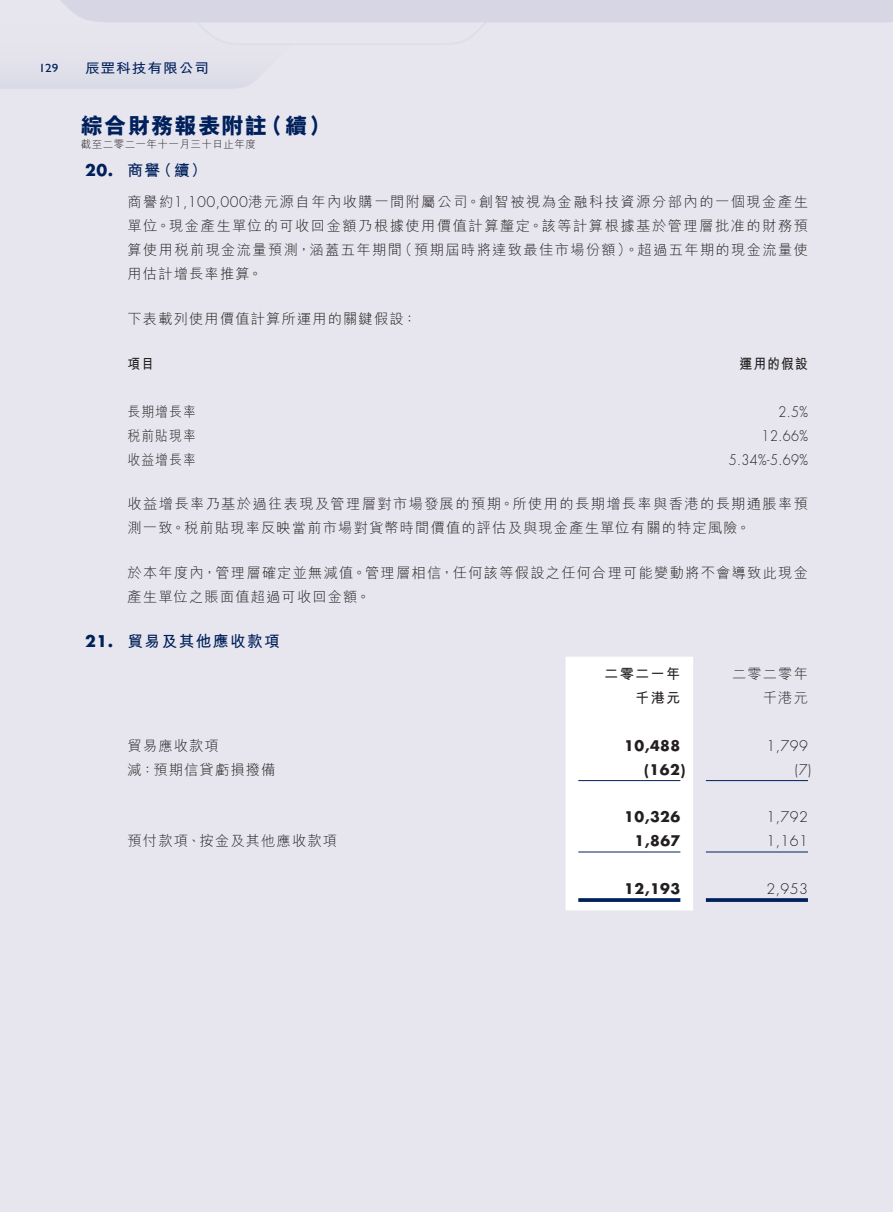
<style>
.page{position:relative;width:893px;height:1212px;background:#fff}
.page>*{position:absolute;margin:0;border:0;box-sizing:border-box;transform-origin:0 0}
.t1{font:800 22.5px "M Hei HK";letter-spacing:.04em;color:#00205b}
.t2{font:700 15.75px "M Hei HK";letter-spacing:.085em;color:#00205b}
.t3{font:700 15.75px "Futura Std";color:#00205b}
.t4{font:300 14.25px/24px "M Hei HK";letter-spacing:.085em;color:#231f20}
.t5{font:300 14.25px/24px "M Hei HK";letter-spacing:.105em;color:#231f20;text-align:right}
.t6{font:700 14.25px "Futura Std";letter-spacing:.035em;color:#231f20}
.t7{font:300 14.25px "Futura Std";letter-spacing:.03em;color:#231f20}
.t8{font:300 14.25px "Futura Std";letter-spacing:.03em;color:#231f20;scale:.9 1}
.t9{font:300 14.25px "M Hei HK";letter-spacing:.085em;color:#231f20;scale:.9 1}
.t10{font:700 14.25px "M Hei HK";letter-spacing:.085em;color:#231f20}
.t11{font:700 14.25px "M Hei HK";letter-spacing:.085em;color:#231f20;scale:.9 1}
.t12{font:700 13.5px "M Hei HK";letter-spacing:.05em;color:#00205b;scale:1.1 1}
.t13{font:12px "Gill Sans Std";color:#00205b;scale:1.1 1}
.t14{font:300 10.5px "M Hei HK";letter-spacing:.045em;color:#231f20}
.s1{font-family:"Futura Std"}
</style>
<div class="page">
<svg style="left:578px;top:780px;width:103px;height:122px"></svg>
<hr style="left:578px;top:780px;width:102px;height:1px;background:#00205b">
<hr style="left:706px;top:780px;width:102px;height:1px;background:#00205b">
<hr style="left:578px;top:852px;width:102px;height:1px;background:#00205b">
<hr style="left:706px;top:852px;width:102px;height:1px;background:#00205b">
<svg style="left:578px;top:898px;width:102px;height:4px"></svg>
<svg style="left:706px;top:898px;width:102px;height:4px"></svg>
<p class="t13" style="left:39px;top:61px;width:20px">129</p>
<p class="t12" style="left:85px;top:58px;width:114px">辰罡科技有限公司</p>
<h1 class="t1" style="left:81px;top:114px;width:188px">綜合財務報表附註</h1>
<p class="t14" style="left:81px;top:139px;width:177px">截至二零二一年十一月三十日止年度</p>
<p class="t2" style="left:156px;top:158px;width:52px">（續(</p>
<p class="t2" style="left:128px;top:158px;width:34px">商譽</p>
<p class="t3" style="left:85px;top:159px;width:30px">20.</p>
<h1 class="t1" style="left:260px;top:114px;width:72px">（續(</h1>
<p class="t5" style="left:128px;top:189px;width:682px">商譽約<span class="s1">1,100,000</span>港元源自年內收購一間附屬公司。創智被視為金融科技資源分部內的一個現金產生單位。現金產生單位的可收回金額乃根據使用價值計算釐定。該等計算根據基於管理層批准的財務預（預期屆時將達致最佳市場份額）。超過五年期的現金流量使</p>
<p class="t4" style="left:128px;top:237px;width:276px">算使用稅前現金流量預測，涵蓋五年期間用估計增長率推算。</p>
<p class="t4" style="left:128px;top:307px;width:291px">下表載列使用價值計算所運用的關鍵假設：</p>
<p class="t3" style="left:85px;top:631px;width:30px">21.</p>
<p class="t11" style="left:128px;top:354px;width:31px">項目</p>
<p class="t11" style="left:739px;top:354px;width:78px">運用的假設</p>
<p class="t9" style="left:128px;top:405px;width:77px">長期增長率</p>
<p class="t8" style="left:778px;top:404px;width:34px">2.5%</p>
<p class="t9" style="left:128px;top:429px;width:77px">稅前貼現率</p>
<p class="t8" style="left:762px;top:428px;width:53px">12.66%</p>
<p class="t9" style="left:128px;top:453px;width:77px">收益增長率</p>
<p class="t4" style="left:128px;top:491px;width:682px">收益增長率乃基於過往表現及管理層對市場發展的預期。所使用的長期增長率與香港的長期通脹率預測一致。稅前貼現率反映當前市場對貨幣時間價值的評估及與現金產生單位有關的特定風險。</p>
<p class="t4" style="left:128px;top:561px;width:682px">於本年度內，管理層確定並無減值。管理層相信，任何該等假設之任何合理可能變動將不會導致此現金產生單位之賬面值超過可收回金額。</p>
<p class="t2" style="left:128px;top:630px;width:154px">貿易及其他應收款項</p>
<p class="t8" style="left:729px;top:452px;width:89px">5.34%-5.69%</p>
<p class="t10" style="left:604px;top:663px;width:78px">二零二一年</p>
<p class="t4" style="left:732px;top:661px;width:77px">二零二零年</p>
<p class="t10" style="left:635px;top:687px;width:47px">千港元</p>
<p class="t4" style="left:763px;top:685px;width:47px">千港元</p>
<p class="t4" style="left:128px;top:733px;width:93px">貿易應收款項</p>
<p class="t6" style="left:624px;top:736px;width:58px">10,488</p>
<p class="t7" style="left:766px;top:737px;width:43px">1,799</p>
<p class="t4" style="left:128px;top:757px;width:149px">減：預期信貸虧損撥備</p>
<p class="t6" style="left:644px;top:760px;width:43px">)162(</p>
<p class="t7" style="left:795px;top:761px;width:18px">7) (</p>
<p class="t6" style="left:624px;top:807px;width:58px">10,326</p>
<p class="t7" style="left:766px;top:808px;width:43px">1,792</p>
<p class="t4" style="left:128px;top:829px;width:211px">預付款項、按金及其他應收款項</p>
<p class="t6" style="left:634px;top:831px;width:47px">1,867</p>
<p class="t7" style="left:766px;top:832px;width:43px">1,161</p>
<p class="t6" style="left:624px;top:879px;width:58px">12,193</p>
<p class="t7" style="left:766px;top:880px;width:43px">2,953</p>
</div>
